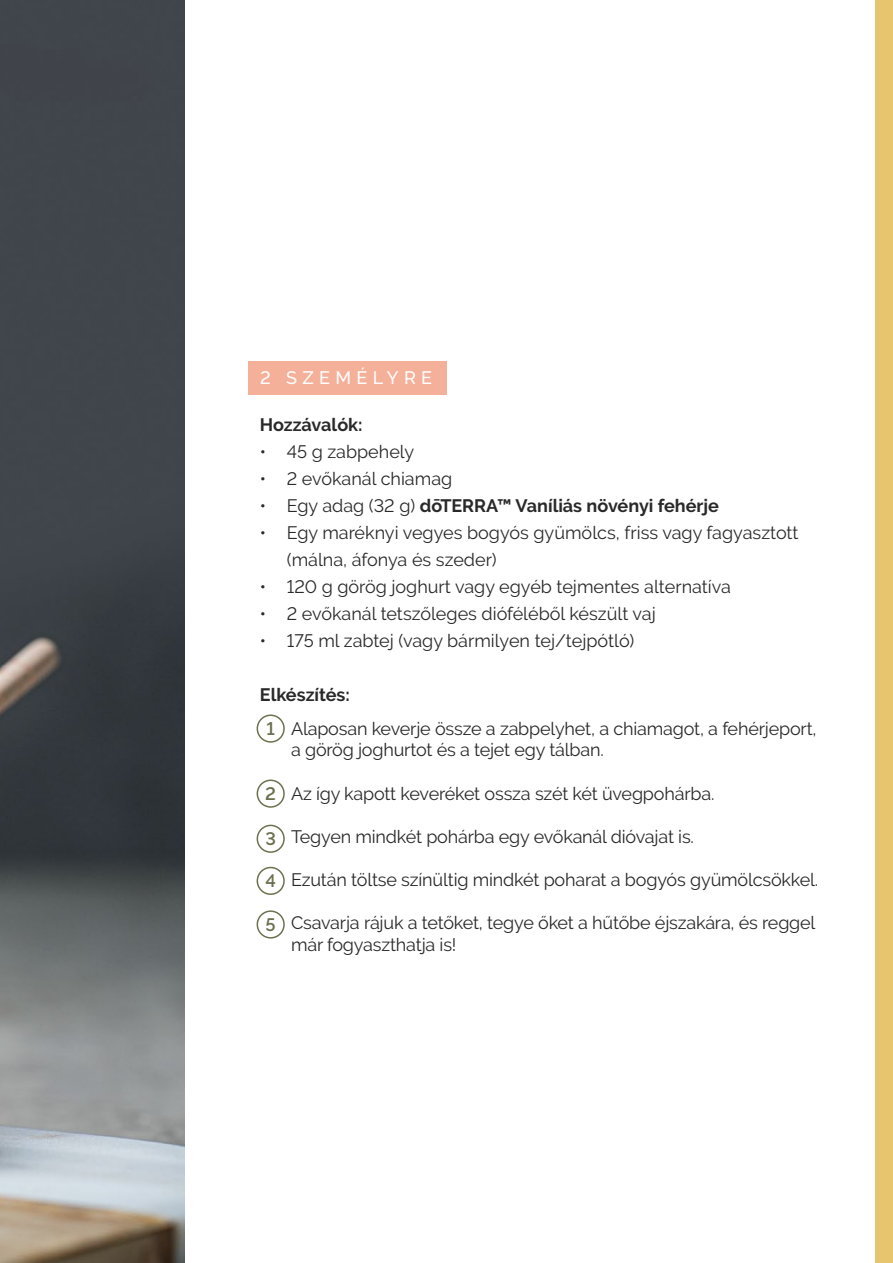
<style>
.page{position:relative;width:893px;height:1263px;background:#fff}
.page>*{position:absolute;margin:0;border:0;box-sizing:border-box;transform-origin:0 0}
.t1{font:18px/21.6px "Raleway";letter-spacing:-.01em;color:#292929}
.t2{font:700 18px "Raleway";color:#292929}
.t3{font:500 18px "Raleway";letter-spacing:.3em;color:#fff}
.t4{font:600 18px "Raleway";color:#6b704e}
.s1{font-weight:400}
</style>
<div class="page">
<img style="left:0;top:0;width:184px;height:1263px">
<div style="left:876px;top:0;width:17px;height:1263px;background:#e7c56f"></div>
<div style="left:248px;top:361px;width:198px;height:33px;background:#f5b099"></div>
<div style="left:257px;top:714px;width:28px;height:29px;border:2px solid #6c714e;border-radius:50%"></div>
<div style="left:257px;top:779px;width:28px;height:29px;border:2px solid #6c714e;border-radius:50%"></div>
<div style="left:257px;top:825px;width:28px;height:28px;border:2px solid #6c714e;border-radius:50%"></div>
<div style="left:257px;top:867px;width:28px;height:28px;border:2px solid #6c714e;border-radius:50%"></div>
<div style="left:257px;top:910px;width:28px;height:28px;border:2px solid #6c714e;border-radius:50%"></div>
<p class="t3" style="left:260px;top:367px;width:174px">2 SZEMÉLYRE</p>
<p class="t2" style="left:260px;top:414px;width:104px">Hozzávalók:</p>
<p class="t1" style="left:260px;top:441px;width:156px">• 45 g zabpehely</p>
<p class="t1" style="left:260px;top:468px;width:194px">• 2 evőkanál chiamag</p>
<p class="t2" style="left:260px;top:495px;width:460px"><span class="s1">• Egy adag (32 g)</span> dōTERRA™ Vaníliás növényi fehérje</p>
<p class="t1" style="left:287px;top:519px;width:513px;line-height:27px;text-indent:-27px">• Egy maréknyi vegyes bogyós gyümölcs, friss vagy fagyasztott (málna, áfonya és szeder)</p>
<p class="t1" style="left:260px;top:576px;width:473px">• 120 g görög joghurt vagy egyéb tejmentes alternatíva</p>
<p class="t1" style="left:260px;top:603px;width:397px">• 2 evőkanál tetszőleges dióféléből készült vaj</p>
<p class="t1" style="left:260px;top:630px;width:376px">• 175 ml zabtej (vagy bármilyen tej/tejpótló)</p>
<p class="t2" style="left:260px;top:684px;width:92px">Elkészítés:</p>
<p class="t4" style="left:266px;top:718px;width:10px">1</p>
<p class="t4" style="left:265px;top:783px;width:12px">2</p>
<p class="t4" style="left:265px;top:828px;width:12px">3</p>
<p class="t4" style="left:265px;top:870px;width:12px">4</p>
<p class="t4" style="left:266px;top:914px;width:12px">5</p>
<p class="t1" style="left:291px;top:717px;width:527px">Alaposan keverje össze a zabpelyhet, a chiamagot, a fehérjeport, a görög joghurtot és a tejet egy tálban.</p>
<p class="t1" style="left:291px;top:782px;width:425px">Az így kapott keveréket ossza szét két üvegpohárba.</p>
<p class="t1" style="left:291px;top:825px;width:404px">Tegyen mindkét pohárba egy evőkanál dióvajat is.</p>
<p class="t1" style="left:291px;top:869px;width:529px">Ezután töltse színültig mindkét poharat a bogyós gyümölcsökkel.</p>
<p class="t1" style="left:291px;top:912px;width:526px">Csavarja rájuk a tetőket, tegye őket a hűtőbe éjszakára, és reggel már fogyaszthatja is!</p>
</div>
